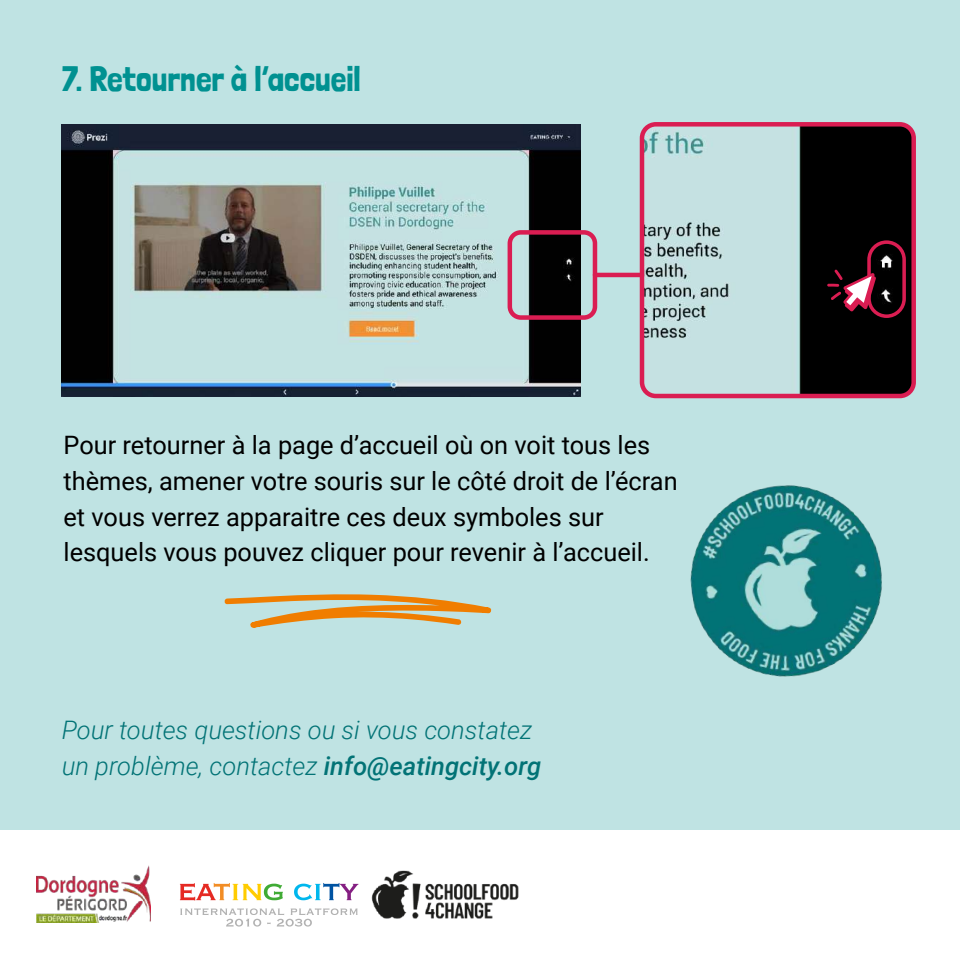
<style>
.page{position:relative;width:960px;height:960px;background:#fff}
.page>*{position:absolute;margin:0;border:0;box-sizing:border-box;transform-origin:0 0}
.t1{font:34.95px "Londrina Solid";color:#009191}
.t2{font:italic 300 25.5px/36px "Roboto";color:#027376}
.t3{font:25.35px/35.8px "Roboto";color:#000}
.s1{font-weight:500}
</style>
<div class="page">
<div style="left:0;top:0;width:960px;height:830px;background:#bfe3e3"></div>
<img style="left:37px;top:866px;width:114px;height:57px">
<img style="left:358px;top:870px;width:161px;height:49px">
<svg style="left:180px;top:908px;width:178px;height:19px"></svg>
<svg style="left:180px;top:883px;width:103px;height:18px"></svg>
<svg style="left:294px;top:883px;width:64px;height:17px"></svg>
<img style="left:690px;top:485px;width:192px;height:192px">
<svg style="left:224px;top:594px;width:268px;height:34px"></svg>
<img style="left:645px;top:127px;width:266px;height:266px">
<div style="left:640px;top:122px;width:276px;height:276px;border:4px solid #da1d52;border-radius:14px"></div>
<img style="left:62px;top:124px;width:519px;height:272px">
<div style="left:508px;top:230px;width:89px;height:90px;border:4px solid #da1d52;border-radius:11px"></div>
<hr style="left:595px;top:273px;width:47px;height:4px;background:#da1d52">
<div style="left:867px;top:240px;width:39px;height:78px;border:4px solid #da1d52;border-radius:18px"></div>
<svg style="left:827px;top:269px;width:49px;height:42px;background:#673241"></svg>
<h1 class="t1" style="left:62px;top:58px;width:301px">7. Retourner à l’accueil</h1>
<p class="t3" style="left:64px;top:426px;width:616px">Pour retourner à la page d’accueil où on voit tous les thèmes, amener votre souris sur le côté droit de l’écran et vous verrez apparaitre ces deux symboles sur lesquels vous pouvez cliquer pour revenir à l’accueil.</p>
<p class="t2" style="left:62px;top:711px;width:481px">Pour toutes questions ou si vous constatez un problème, contactez <span class="s1">info@eatingcity.org</span></p>
</div>
